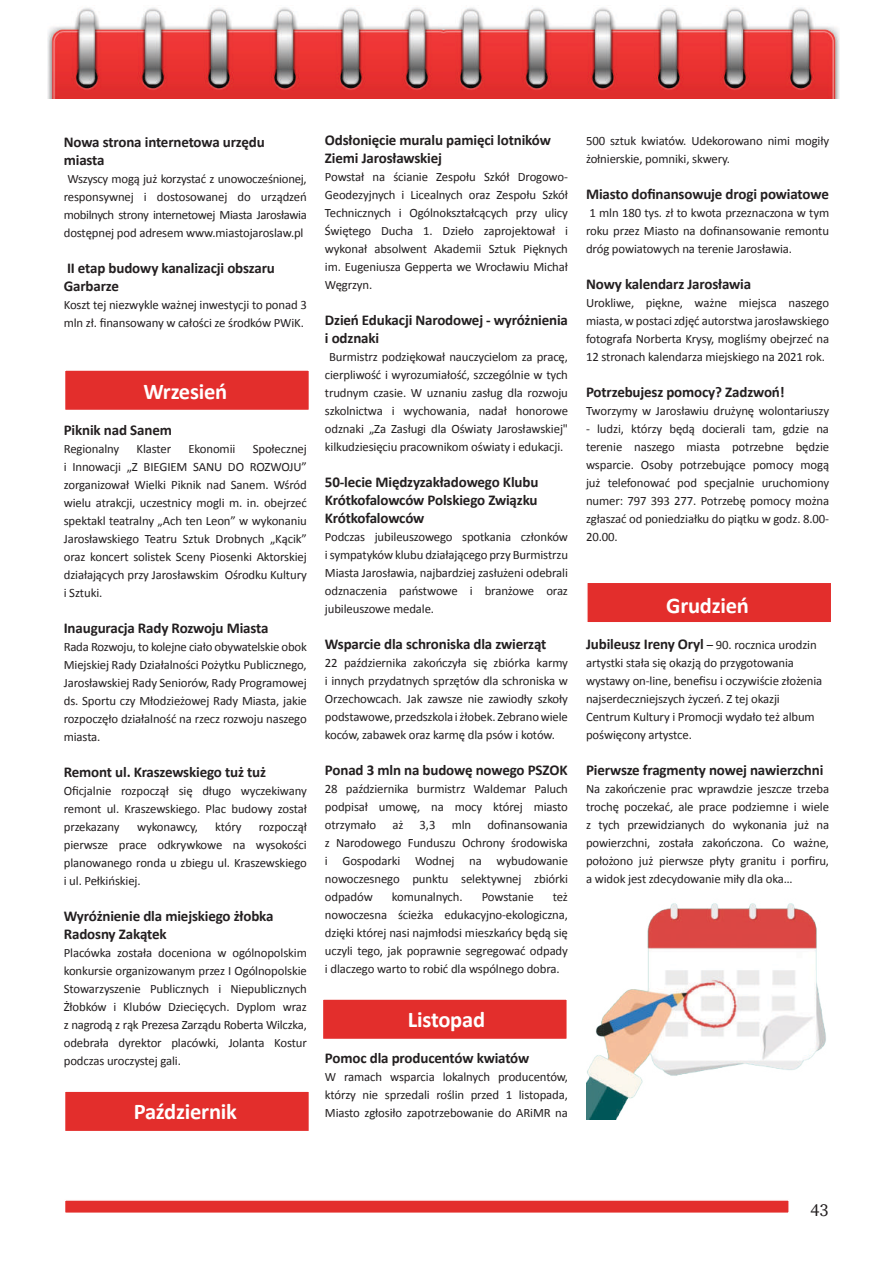
<style>
.page{position:relative;width:893px;height:1263px;background:#fff}
.page>*{position:absolute;margin:0;border:0;box-sizing:border-box;transform-origin:0 0}
.t1{font:700 22.5px "Calibri";letter-spacing:-.01em;color:#fff}
.t2{font:18px "Source Serif Pro";color:#231f20}
.t3{font:700 15px/18px "Calibri";letter-spacing:-.01em;color:#231f20}
.t4{font:12.75px/18px "Calibri";letter-spacing:-.01em;color:#231f20;text-align:justify}
.s1{font-weight:700;font-size:15px}
</style>
<div class="page">
<div style="left:586px;top:581px;width:246px;height:42px;background:#e32e2c;border:2px solid #fff"></div>
<div style="left:322px;top:998px;width:246px;height:42px;background:#e32e2c;border:2px solid #fff"></div>
<div style="left:64px;top:1090px;width:246px;height:42px;background:#e32e2c;border:2px solid #fff"></div>
<div style="left:64px;top:369px;width:246px;height:42px;background:#e32e2c;border:2px solid #fff"></div>
<img style="left:47px;top:7px;width:396px;height:92px">
<img style="left:443px;top:7px;width:397px;height:92px">
<div style="left:64px;top:1199px;width:726px;height:15px;background:#e32e2c;border:2px solid #fff"></div>
<img style="left:586px;top:903px;width:240px;height:216px">
<p class="t3" style="left:64px;top:132px;width:203px">Nowa strona internetowa urzędu miasta</p>
<p class="t4" style="left:64px;top:169px;width:245px">Wszyscy mogą już korzystać z unowocześnionej, responsywnej i dostosowanej do urządzeń mobilnych strony internetowej Miasta Jarosławia dostępnej pod adresem www.miastojaroslaw.pl</p>
<p class="t3" style="left:64px;top:258px;width:213px">II etap budowy kanalizacji obszaru<br>Garbarze</p>
<p class="t4" style="left:64px;top:295px;width:245px">Koszt tej niezwykle ważnej inwestycji to ponad 3 mln zł. finansowany w całości ze środków PWiK.</p>
<h1 class="t1" style="left:143px;top:375px;width:85px">Wrzesień</h1>
<p class="t3" style="left:64px;top:420px;width:110px">Piknik nad Sanem</p>
<p class="t4" style="left:64px;top:439px;width:57px">Regionalny</p>
<p class="t4" style="left:137px;top:439px;width:36px">Klaster</p>
<p class="t4" style="left:189px;top:439px;width:48px">Ekonomii</p>
<p class="t4" style="left:64px;top:439px;width:245px;text-indent:189px">Społecznej i Innowacji „Z BIEGIEM SANU DO ROZWOJU” zorganizował Wielki Piknik nad Sanem. Wśród wielu atrakcji, uczestnicy mogli m. in. obejrzeć spektakl teatralny „Ach ten Leon” w wykonaniu Jarosławskiego Teatru Sztuk Drobnych „Kącik” oraz koncert solistek Sceny Piosenki Aktorskiej działających przy Jarosławskim Ośrodku Kultury i Sztuki.</p>
<p class="t3" style="left:64px;top:618px;width:206px">Inauguracja Rady Rozwoju Miasta</p>
<p class="t4" style="left:64px;top:637px;width:245px">Rada Rozwoju, to kolejne ciało obywatelskie obok Miejskiej Rady Działalności Pożytku Publicznego, Jarosławskiej Rady Seniorów, Rady Programowej ds. Sportu czy Młodzieżowej Rady Miasta, jakie rozpoczęło działalność na rzecz rozwoju naszego miasta.</p>
<p class="t3" style="left:64px;top:762px;width:204px">Remont ul. Kraszewskiego tuż tuż</p>
<p class="t4" style="left:64px;top:781px;width:245px">Oficjalnie rozpoczął się długo wyczekiwany remont ul. Kraszewskiego. Plac budowy został przekazany</p>
<p class="t4" style="left:137px;top:817px;width:63px">wykonawcy,</p>
<p class="t4" style="left:215px;top:817px;width:28px">który</p>
<p class="t4" style="left:64px;top:817px;width:245px;text-indent:195px">rozpoczął pierwsze prace odkrywkowe na wysokości planowanego ronda u zbiegu ul. Kraszewskiego i ul. Pełkińskiej.</p>
<p class="t3" style="left:64px;top:906px;width:211px">Wyróżnienie dla miejskiego żłobka<br>Radosny Zakątek</p>
<p class="t4" style="left:64px;top:943px;width:245px">Placówka została doceniona w ogólnopolskim konkursie organizowanym przez I Ogólnopolskie Stowarzyszenie Publicznych i Niepublicznych Żłobków i Klubów Dziecięcych. Dyplom wraz z nagrodą z rąk Prezesa Zarządu Roberta Wilczka, odebrała dyrektor placówki, Jolanta Kostur podczas uroczystej gali.</p>
<h1 class="t1" style="left:134px;top:1095px;width:105px">Październik</h1>
<p class="t3" style="left:325px;top:131px;width:228px">Odsłonięcie muralu pamięci lotników<br>Ziemi Jarosławskiej</p>
<p class="t4" style="left:325px;top:168px;width:245px">Powstał na ścianie Zespołu Szkół Drogowo-Geodezyjnych i Licealnych oraz Zespołu Szkół Technicznych i Ogólnokształcących przy ulicy Świętego Ducha 1. Dzieło zaprojektował i wykonał absolwent Akademii Sztuk Pięknych im. Eugeniusza Gepperta we Wrocławiu Michał Węgrzyn.</p>
<p class="t3" style="left:325px;top:311px;width:245px">Dzień Edukacji Narodowej - wyróżnienia i odznaki</p>
<p class="t4" style="left:325px;top:348px;width:245px;text-align:center">Burmistrz podziękował nauczycielom za pracę, cierpliwość i wyrozumiałość, szczególnie w tych trudnym czasie. W uznaniu zasług dla rozwoju szkolnictwa i wychowania, nadał honorowe odznaki „Za Zasługi dla Oświaty Jarosławskiej" kilkudziesięciu pracownikom oświaty i edukacji.</p>
<p class="t3" style="left:325px;top:473px;width:215px;text-align:justify">50-lecie Międzyzakładowego Klubu Krótkofalowców Polskiego Związku Krótkofalowców</p>
<p class="t4" style="left:325px;top:528px;width:245px">Podczas jubileuszowego spotkania członków i sympatyków klubu działającego przy Burmistrzu Miasta Jarosławia, najbardziej zasłużeni odebrali odznaczenia państwowe i branżowe oraz jubileuszowe medale.</p>
<p class="t3" style="left:325px;top:635px;width:223px">Wsparcie dla schroniska dla zwierząt</p>
<p class="t4" style="left:325px;top:654px;width:245px">22 października zakończyła się zbiórka karmy i innych przydatnych sprzętów dla schroniska w Orzechowcach. Jak zawsze nie zawiodły szkoły podstawowe, przedszkola i żłobek. Zebrano wiele koców, zabawek oraz karmę dla psów i kotów.</p>
<p class="t3" style="left:325px;top:761px;width:244px">Ponad 3 mln na budowę nowego PSZOK</p>
<p class="t4" style="left:325px;top:780px;width:245px">28 października burmistrz Waldemar Paluch podpisał umowę, na mocy której miasto otrzymało</p>
<p class="t4" style="left:325px;top:816px;width:245px;text-indent:162px">dofinansowania z Narodowego Funduszu Ochrony środowiska i Gospodarki Wodnej na wybudowanie nowoczesnego punktu selektywnej zbiórki odpadów</p>
<p class="t4" style="left:392px;top:816px;width:13px">aż</p>
<p class="t4" style="left:420px;top:816px;width:17px">3,3</p>
<p class="t4" style="left:452px;top:816px;width:21px">mln</p>
<p class="t4" style="left:392px;top:888px;width:72px">komunalnych.</p>
<p class="t4" style="left:482px;top:888px;width:54px">Powstanie</p>
<p class="t4" style="left:325px;top:888px;width:245px;text-indent:228px">też nowoczesna ścieżka edukacyjno-ekologiczna, dzięki której nasi najmłodsi mieszkańcy będą się uczyli tego, jak poprawnie segregować odpady i dlaczego warto to robić dla wspólnego dobra.</p>
<h1 class="t1" style="left:408px;top:1004px;width:79px">Listopad</h1>
<p class="t3" style="left:325px;top:1049px;width:206px">Pomoc dla producentów kwiatów</p>
<p class="t4" style="left:325px;top:1068px;width:245px">W ramach wsparcia lokalnych producentów, którzy nie sprzedali roślin przed 1 listopada, Miasto zgłosiło zapotrzebowanie do ARiMR na</p>
<p class="t4" style="left:586px;top:131px;width:245px">500 sztuk kwiatów. Udekorowano nimi mogiły żołnierskie, pomniki, skwery.</p>
<p class="t3" style="left:586px;top:184px;width:244px">Miasto dofinansowuje drogi powiatowe</p>
<p class="t4" style="left:586px;top:203px;width:245px">1 mln 180 tys. zł to kwota przeznaczona w tym roku przez Miasto na dofinansowanie remontu dróg powiatowych na terenie Jarosławia.</p>
<p class="t3" style="left:586px;top:274px;width:167px">Nowy kalendarz Jarosławia</p>
<p class="t4" style="left:586px;top:293px;width:245px">Urokliwe, piękne, ważne miejsca naszego miasta, w postaci zdjęć autorstwa jarosławskiego fotografa Norberta Krysy, mogliśmy obejrzeć na 12 stronach kalendarza miejskiego na 2021 rok.</p>
<p class="t3" style="left:586px;top:382px;width:200px">Potrzebujesz pomocy? Zadzwoń!</p>
<p class="t4" style="left:586px;top:401px;width:245px">Tworzymy w Jarosławiu drużynę wolontariuszy</p>
<p class="t4" style="left:586px;top:419px;width:245px">- ludzi, którzy będą docierali tam, gdzie na terenie naszego miasta potrzebne będzie wsparcie. Osoby potrzebujące pomocy mogą już telefonować pod specjalnie uruchomiony numer: 797 393 277. Potrzebę pomocy można zgłaszać od poniedziałku do piątku w godz. 8.00- 20.00.</p>
<h1 class="t1" style="left:666px;top:589px;width:84px">Grudzień</h1>
<p class="t4" style="left:586px;top:635px;width:238px;text-align:left"><span class="s1">Jubileusz Ireny Oryl</span> – 90. rocznica urodzin artystki stała się okazją do przygotowania wystawy on-line, benefisu i oczywiście złożenia najserdeczniejszych życzeń. Z tej okazji Centrum Kultury i Promocji wydało też album poświęcony artystce.</p>
<p class="t3" style="left:586px;top:760px;width:239px">Pierwsze fragmenty nowej nawierzchni</p>
<p class="t4" style="left:586px;top:779px;width:245px">Na zakończenie prac wprawdzie jeszcze trzeba trochę poczekać, ale prace podziemne i wiele z tych przewidzianych do wykonania już na powierzchni, została zakończona. Co ważne, położono już pierwsze płyty granitu i porfiru, a widok jest zdecydowanie miły dla oka…</p>
<h2 class="t2" style="left:811px;top:1200px;width:19px">43</h2>
</div>
